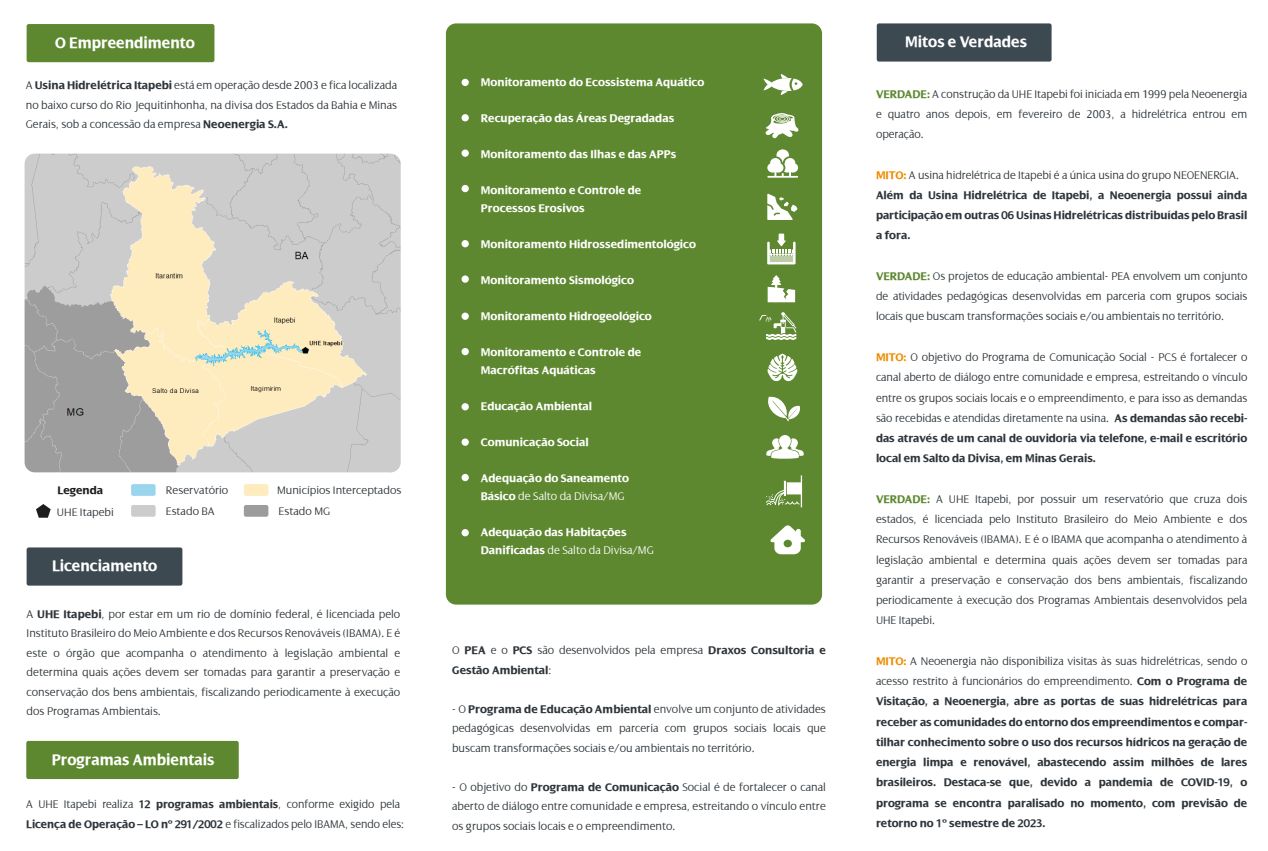
<style>
.page{position:relative;width:1268px;height:851px;background:#fff}
.page>*{position:absolute;margin:0;border:0;box-sizing:border-box;transform-origin:0 0}
.t1{font:700 16.5px "Dialog";color:#fff;scale:.94 1}
.t2{font:300 12px/20.2px "Dialog";letter-spacing:-.005em;color:#2e353a;text-align:justify}
.t3{font:700 12px/20.2px "Dialog";letter-spacing:-.005em;color:#2e353a}
.t4{font:700 12px/18px "Dialog";color:#fff}
.t5{font:300 12px/19.5px "Dialog";letter-spacing:-.005em;color:#2e353a;scale:.96 1}
.t6{font:300 11.7px "Dialog";color:#2e353a}
.t7{font:700 11.7px "Dialog";color:#1d1d1b}
.s1{font-weight:700}
.s2{font-weight:300}
.s3{font-weight:700;color:#5d882f}
.s4{color:#ee8d00}
.s5{font-weight:700;color:#ee8d00}
</style>
<div class="page">
<div style="left:876px;top:23px;width:175px;height:39px;background:#3c4951;border-radius:2px"></div>
<div style="left:26px;top:740px;width:213px;height:39px;background:#5d882f;border-radius:2px"></div>
<div style="left:27px;top:24px;width:187px;height:38px;background:#5d882f;border-radius:2px"></div>
<div style="left:27px;top:547px;width:155px;height:38px;background:#3c4951;border-radius:2px"></div>
<img style="left:25px;top:153px;width:375px;height:319px">
<svg style="left:36px;top:504px;width:15px;height:13px"></svg>
<div style="left:131px;top:484px;width:25px;height:12px;background:#99d5ec;border-radius:2px"></div>
<div style="left:244px;top:484px;width:24px;height:12px;background:#feecbe;border-radius:2px"></div>
<div style="left:131px;top:505px;width:25px;height:11px;background:#cecccb;border-radius:2px"></div>
<div style="left:244px;top:505px;width:24px;height:11px;background:#9d9c9c;border-radius:2px"></div>
<div style="left:446px;top:23px;width:375px;height:581px;background:#5d882f;border-radius:10px"></div>
<svg style="left:763px;top:74px;width:39px;height:21px"></svg>
<svg style="left:765px;top:113px;width:33px;height:25px"></svg>
<svg style="left:768px;top:396px;width:32px;height:26px"></svg>
<svg style="left:766px;top:435px;width:38px;height:24px"></svg>
<svg style="left:766px;top:475px;width:36px;height:32px"></svg>
<svg style="left:770px;top:525px;width:35px;height:29px"></svg>
<svg style="left:767px;top:149px;width:31px;height:29px"></svg>
<svg style="left:767px;top:194px;width:30px;height:26px"></svg>
<svg style="left:767px;top:233px;width:28px;height:31px"></svg>
<svg style="left:767px;top:275px;width:28px;height:27px"></svg>
<svg style="left:759px;top:312px;width:37px;height:28px"></svg>
<svg style="left:767px;top:353px;width:30px;height:29px"></svg>
<div style="left:461px;top:79px;width:8px;height:7px;background:#fff;border-radius:50%"></div>
<div style="left:461px;top:114px;width:8px;height:7px;background:#fff;border-radius:50%"></div>
<div style="left:461px;top:149px;width:8px;height:8px;background:#fff;border-radius:50%"></div>
<div style="left:461px;top:185px;width:8px;height:7px;background:#fff;border-radius:50%"></div>
<div style="left:461px;top:240px;width:8px;height:7px;background:#fff;border-radius:50%"></div>
<div style="left:461px;top:275px;width:8px;height:8px;background:#fff;border-radius:50%"></div>
<svg style="left:461px;top:312px;width:8px;height:8px"></svg>
<div style="left:461px;top:348px;width:8px;height:7px;background:#fff;border-radius:50%"></div>
<div style="left:461px;top:403px;width:8px;height:7px;background:#fff;border-radius:50%"></div>
<div style="left:461px;top:438px;width:8px;height:7px;background:#fff;border-radius:50%"></div>
<div style="left:461px;top:474px;width:8px;height:7px;background:#fff;border-radius:50%"></div>
<div style="left:461px;top:529px;width:8px;height:7px;background:#fff;border-radius:50%"></div>
<h1 class="t1" style="left:55px;top:33px;width:150px">O Empreendimento</h1>
<p class="t2" style="left:26px;top:76px;width:373px;line-height:19.5px">A <span class="s1">Usina Hidrelétrica Itapebi</span> está em operação desde 2003 e fica localizada no baixo curso do Rio Jequitinhonha, na divisa dos Estados da Bahia e Minas Gerais, sob a concessão da empresa <span class="s1">Neoenergia S.A.</span></p>
<p class="t7" style="left:58px;top:484px;width:47px">Legenda</p>
<p class="t6" style="left:57px;top:505px;width:58px">UHE Itapebi</p>
<p class="t6" style="left:166px;top:484px;width:64px">Reservatório</p>
<p class="t6" style="left:277px;top:484px;width:126px">Municípios Interceptados</p>
<p class="t6" style="left:166px;top:505px;width:50px">Estado BA</p>
<p class="t6" style="left:278px;top:505px;width:53px">Estado MG</p>
<h1 class="t1" style="left:52px;top:557px;width:114px">Licenciamento</h1>
<p class="t2" style="left:27px;top:604px;width:375px;line-height:19.5px">A <span class="s1">UHE Itapebi</span>, por estar em um rio de domínio federal, é licenciada pelo Instituto Brasileiro do Meio Ambiente e dos Recursos Renováveis (IBAMA). E é este o órgão que acompanha o atendimento à legislação ambiental e determina quais ações devem ser tomadas para garantir a preservação e conservação dos bens ambientais, fiscalizando periodicamente à execução dos Programas Ambientais.</p>
<h1 class="t1" style="left:52px;top:750px;width:174px">Programas Ambientais</h1>
<p class="t5" style="left:26px;top:794px;width:395px">A UHE Itapebi realiza <span class="s1">12 programas ambientais</span>, conforme exigido pela<br><span class="s1">Licença de Operação – LO nº 291/2002</span> e fiscalizados pelo IBAMA, sendo eles:</p>
<p class="t4" style="left:480px;top:73px;width:225px">Monitoramento do Ecossistema Aquático</p>
<p class="t4" style="left:480px;top:109px;width:195px">Recuperação das Áreas Degradadas</p>
<p class="t4" style="left:480px;top:145px;width:197px">Monitoramento das Ilhas e das APPs</p>
<p class="t4" style="left:480px;top:181px;width:162px">Monitoramento e Controle de<br>Processos Erosivos</p>
<p class="t4" style="left:480px;top:235px;width:217px">Monitoramento Hidrossedimentológico</p>
<p class="t4" style="left:480px;top:271px;width:155px">Monitoramento Sismológico</p>
<p class="t4" style="left:480px;top:307px;width:173px">Monitoramento Hidrogeológico</p>
<p class="t4" style="left:480px;top:343px;width:162px">Monitoramento e Controle de<br>Macrófitas Aquáticas</p>
<p class="t4" style="left:480px;top:397px;width:113px">Educação Ambiental</p>
<p class="t4" style="left:480px;top:433px;width:110px">Comunicação Social</p>
<p class="t4" style="left:480px;top:469px;width:150px">Adequação do Saneamento<br>Básico <span class="s2">de Salto da Divisa/MG</span></p>
<p class="t4" style="left:480px;top:523px;width:174px">Adequação das Habitações<br>Danificadas <span class="s2">de Salto da Divisa/MG</span></p>
<p class="t3" style="left:452px;top:640px;width:375px;line-height:19.5px"><span class="s2">O</span> PEA <span class="s2">e o</span> PCS <span class="s2">são desenvolvidos pela empresa</span> Draxos Consultoria e<br>Gestão Ambiental<span class="s2">:</span></p>
<p class="t2" style="left:452px;top:699px;width:375px;line-height:19.5px">- O <span class="s1">Programa de Educação Ambiental</span> envolve um conjunto de atividades pedagógicas desenvolvidas em parceria com grupos sociais locais que buscam transformações sociais e/ou ambientais no território.</p>
<p class="t2" style="left:452px;top:777px;width:375px;line-height:19.5px">- O objetivo do <span class="s1">Programa de Comunicação</span> Social é de fortalecer o canal aberto de diálogo entre comunidade e empresa, estreitando o vínculo entre os grupos sociais locais e o empreendimento.</p>
<h1 class="t1" style="left:905px;top:33px;width:131px">Mitos e Verdades</h1>
<p class="t2" style="left:875px;top:84px;width:373px"><span class="s3">VERDADE:</span> A construção da UHE Itapebi foi iniciada em 1999 pela Neoenergia e quatro anos depois, em fevereiro de 2003, a hidrelétrica entrou em operação.</p>
<p class="t3" style="left:875px;top:165px;width:373px"><span class="s4">MITO:</span> <span class="s2">A usina hidrelétrica de Itapebi é a única usina do grupo NEOENERGIA.<br></span>Além da Usina Hidrelétrica de Itapebi, a Neoenergia possui ainda participação em outras 06 Usinas Hidrelétricas distribuídas pelo Brasil a fora.</p>
<p class="t2" style="left:875px;top:266px;width:373px"><span class="s3">VERDADE:</span> Os projetos de educação ambiental- PEA envolvem um conjunto de atividades pedagógicas desenvolvidas em parceria com grupos sociais locais que buscam transformações sociais e/ou ambientais no território.</p>
<p class="t2" style="left:875px;top:347px;width:373px"><span class="s5">MITO:</span> O objetivo do Programa de Comunicação Social - PCS é fortalecer o canal aberto de diálogo entre comunidade e empresa, estreitando o vínculo entre os grupos sociais locais e o empreendimento, e para isso as demandas são recebidas e atendidas diretamente na usina. <span class="s1">As demandas são recebi&shy;das através de um canal de ouvidoria via telefone, e-mail e escritório local em Salto da Divisa, em Minas Gerais.</span></p>
<p class="t2" style="left:875px;top:489px;width:373px"><span class="s3">VERDADE:</span> A UHE Itapebi, por possuir um reservatório que cruza dois estados, é licenciada pelo Instituto Brasileiro do Meio Ambiente e dos Recursos Renováveis (IBAMA). E é o IBAMA que acompanha o atendimento à legislação ambiental e determina quais ações devem ser tomadas para garantir a preservação e conservação dos bens ambientais, fiscalizando periodicamente à execução dos Programas Ambientais desenvolvidos pela UHE Itapebi.</p>
<p class="t3" style="left:875px;top:651px;width:373px;text-align:justify"><span class="s4">MITO:</span> <span class="s2">A Neoenergia não disponibiliza visitas às suas hidrelétricas, sendo o acesso restrito à funcionários do empreendimento.</span> Com o Programa de Visitação, a Neoenergia, abre as portas de suas hidrelétricas para receber as comunidades do entorno dos empreendimentos e compar&shy;tilhar conhecimento sobre o uso dos recursos hídricos na geração de energia limpa e renovável, abastecendo assim milhões de lares brasileiros. Destaca-se que, devido a pandemia de COVID-19, o programa se encontra paralisado no momento, com previsão de retorno no 1º semestre de 2023.</p>
</div>
